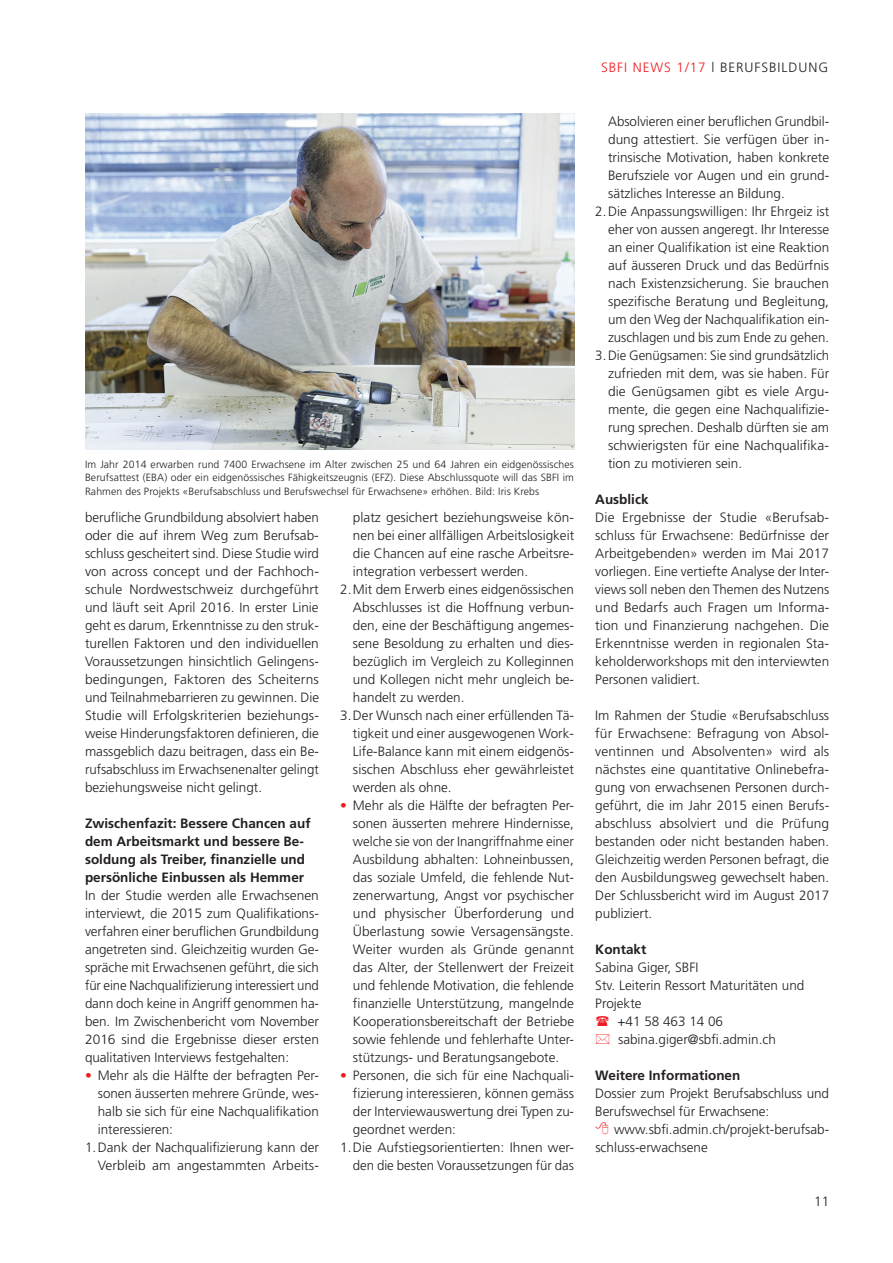
<style>
.page{position:relative;width:893px;height:1263px;background:#fff}
.page>*{position:absolute;margin:0;border:0;box-sizing:border-box;transform-origin:0 0}
.t1{font:300 13.5px/18px "Frutiger LT Std";color:#231f20;text-align:justify}
.t2{font:700 13.5px/18px "Frutiger LT Std";color:#231f20}
.t3{font:300 13.5px "Frutiger LT Std";letter-spacing:.07em;color:#ee1d23}
.t4{font:300 10.5px/13.5px "Frutiger LT Std";letter-spacing:.01em;color:#231f20;text-align:justify}
.s1{color:#ee1d23}
</style>
<div class="page">
<img style="left:85px;top:113px;width:489px;height:337px">
<p class="t4" style="left:85px;top:458px;width:490px">Im Jahr 2014 erwarben rund 7400 Erwachsene im Alter zwischen 25 und 64 Jahren ein eidgenössisches Berufsattest (EBA) oder ein eidgenössisches Fähigkeitszeugnis (EFZ). Diese Abschlussquote will das SBFI im Rahmen des Projekts «Berufsabschluss und Berufswechsel für Erwachsene» erhöhen. Bild: Iris Krebs</p>
<p class="t1" style="left:85px;top:509px;width:236px">berufliche Grundbildung absolviert haben oder die auf ihrem Weg zum Berufsab&shy;schluss gescheitert sind. Diese Studie wird von across concept und der Fachhoch&shy;schule Nordwestschweiz durchgeführt und läuft seit April 2016. In erster Linie geht es darum, Erkenntnisse zu den struk&shy;turellen Faktoren und den individuellen Voraussetzungen hinsichtlich Gelingens&shy;bedingungen, Faktoren des Scheiterns und Teilnahmebarrieren zu gewinnen. Die Studie will Erfolgskriterien beziehungs&shy;weise Hinderungsfaktoren definieren, die massgeblich dazu beitragen, dass ein Be&shy;rufsabschluss im Erwachsenenalter gelingt beziehungsweise nicht gelingt.</p>
<p class="t2" style="left:85px;top:814px;width:227px">Zwischenfazit: Bessere Chancen auf dem Arbeitsmarkt und bessere Be&shy;soldung als Treiber, finanzielle und persönliche Einbussen als Hemmer</p>
<p class="t1" style="left:85px;top:887px;width:235px">In der Studie werden alle Erwachsenen interviewt, die 2015 zum Qualifikations&shy;verfahren einer beruflichen Grundbildung angetreten sind. Gleichzeitig wurden Ge&shy;spräche mit Erwachsenen geführt, die sich für eine Nachqualifizierung interessiert und dann doch keine in Angriff genommen ha&shy;ben. Im Zwischenbericht vom November 2016 sind die Ergebnisse dieser ersten qualitativen Interviews festgehalten:</p>
<p class="t1" style="left:85px;top:1067px;width:235px"><span class="s1">•</span> Mehr als die Hälfte der befragten Per-</p>
<p class="t1" style="left:98px;top:1085px;width:223px">sonen äusserten mehrere Gründe, wes-</p>
<p class="t1" style="left:98px;top:1103px;width:223px">halb sie sich für eine Nachqualifikation</p>
<p class="t1" style="left:98px;top:1121px;width:77px">interessieren:</p>
<p class="t1" style="left:85px;top:1139px;width:235px">1.Dank der Nachqualifizierung kann der</p>
<p class="t1" style="left:98px;top:1157px;width:223px">Verbleib am angestammten Arbeits-</p>
<p class="t1" style="left:353px;top:509px;width:223px">platz gesichert beziehungsweise kön-</p>
<p class="t1" style="left:353px;top:527px;width:223px">nen bei einer allfälligen Arbeitslosigkeit</p>
<p class="t1" style="left:353px;top:545px;width:223px">die Chancen auf eine rasche Arbeitsre-</p>
<p class="t1" style="left:353px;top:563px;width:177px">integration verbessert werden.</p>
<p class="t1" style="left:340px;top:581px;width:235px">2.Mit dem Erwerb eines eidgenössischen</p>
<p class="t1" style="left:353px;top:599px;width:223px">Abschlusses ist die Hoffnung verbun-</p>
<p class="t1" style="left:353px;top:617px;width:223px">den, eine der Beschäftigung angemes-</p>
<p class="t1" style="left:353px;top:635px;width:223px">sene Besoldung zu erhalten und dies-</p>
<p class="t1" style="left:353px;top:653px;width:223px">bezüglich im Vergleich zu Kolleginnen</p>
<p class="t1" style="left:353px;top:671px;width:223px">und Kollegen nicht mehr ungleich be-</p>
<p class="t1" style="left:353px;top:689px;width:113px">handelt zu werden.</p>
<p class="t1" style="left:340px;top:707px;width:235px">3.Der Wunsch nach einer erfüllenden Tä-</p>
<p class="t1" style="left:353px;top:725px;width:222px">tigkeit und einer ausgewogenen Work-</p>
<p class="t1" style="left:353px;top:743px;width:223px">Life-Balance kann mit einem eidgenös-</p>
<p class="t1" style="left:353px;top:761px;width:223px">sischen Abschluss eher gewährleistet</p>
<p class="t1" style="left:353px;top:779px;width:100px">werden als ohne.</p>
<p class="t1" style="left:353px;top:797px;width:223px;text-indent:-13px"><span class="s1">•</span> Mehr als die Hälfte der befragten Per&shy;sonen äusserten mehrere Hindernisse, welche sie von der Inangriffnahme einer Ausbildung abhalten: Lohneinbussen, das soziale Umfeld, die fehlende Nut&shy;zenerwartung, Angst vor psychischer und physischer Überforderung und Überlastung sowie Versagensängste.<br>Weiter wurden als Gründe genannt das Alter, der Stellenwert der Freizeit und fehlende Motivation, die fehlende finanzielle Unterstützung, mangelnde Kooperationsbereitschaft der Betriebe sowie fehlende und fehlerhafte Unter&shy;stützungs- und Beratungsangebote.</p>
<p class="t1" style="left:340px;top:1067px;width:235px"><span class="s1">•</span> Personen, die sich für eine Nachquali-</p>
<p class="t1" style="left:353px;top:1085px;width:223px">fizierung interessieren, können gemäss</p>
<p class="t1" style="left:353px;top:1103px;width:223px">der Interviewauswertung drei Typen zu-</p>
<p class="t1" style="left:353px;top:1121px;width:105px">geordnet werden:</p>
<p class="t1" style="left:340px;top:1139px;width:235px">1.Die Aufstiegsorientierten: Ihnen wer-</p>
<p class="t1" style="left:353px;top:1157px;width:222px">den die besten Voraussetzungen für das</p>
<p class="t3" style="left:601px;top:60px;width:52px">SBFI News</p>
<p class="t1" style="left:677px;top:59px;width:61px"><span class="s1">1/17</span> l Berufsbildung</p>
<p class="t1" style="left:608px;top:113px;width:223px">Absolvieren einer beruflichen Grundbil-</p>
<p class="t1" style="left:608px;top:131px;width:223px">dung attestiert. Sie verfügen über in-</p>
<p class="t1" style="left:608px;top:149px;width:223px">trinsische Motivation, haben konkrete</p>
<p class="t1" style="left:608px;top:167px;width:223px">Berufsziele vor Augen und ein grund-</p>
<p class="t1" style="left:608px;top:185px;width:178px">sätzliches Interesse an Bildung.</p>
<p class="t1" style="left:595px;top:203px;width:235px">2.Die Anpassungswilligen: Ihr Ehrgeiz ist</p>
<p class="t1" style="left:608px;top:221px;width:223px">eher von aussen angeregt. Ihr Interesse</p>
<p class="t1" style="left:608px;top:239px;width:223px">an einer Qualifikation ist eine Reaktion</p>
<p class="t1" style="left:608px;top:257px;width:223px">auf äusseren Druck und das Bedürfnis</p>
<p class="t1" style="left:608px;top:275px;width:222px">nach Existenzsicherung. Sie brauchen</p>
<p class="t1" style="left:608px;top:293px;width:223px">spezifische Beratung und Begleitung,</p>
<p class="t1" style="left:608px;top:311px;width:223px">um den Weg der Nachqualifikation ein-</p>
<p class="t1" style="left:608px;top:329px;width:222px">zuschlagen und bis zum Ende zu gehen.</p>
<p class="t1" style="left:595px;top:347px;width:235px">3.Die Genügsamen: Sie sind grundsätzlich</p>
<p class="t1" style="left:608px;top:365px;width:223px">zufrieden mit dem, was sie haben. Für</p>
<p class="t1" style="left:608px;top:383px;width:223px">die Genügsamen gibt es viele Argu-</p>
<p class="t1" style="left:608px;top:401px;width:223px">mente, die gegen eine Nachqualifizie-</p>
<p class="t1" style="left:608px;top:419px;width:223px">rung sprechen. Deshalb dürften sie am</p>
<p class="t1" style="left:608px;top:437px;width:222px">schwierigsten für eine Nachqualifika-</p>
<p class="t1" style="left:608px;top:455px;width:136px">tion zu motivieren sein.</p>
<p class="t2" style="left:595px;top:490px;width:55px">Ausblick</p>
<p class="t1" style="left:595px;top:509px;width:235px">Die Ergebnisse der Studie «Berufsab&shy;schluss für Erwachsene: Bedürfnisse der Arbeitgebenden» werden im Mai 2017 vorliegen. Eine vertiefte Analyse der Inter&shy;views soll neben den Themen des Nutzens und Bedarfs auch Fragen um Informa&shy;tion und Finanzierung nachgehen. Die Erkenntnisse werden in regionalen Sta&shy;keholderworkshops mit den interviewten Personen validiert.</p>
<p class="t1" style="left:595px;top:707px;width:235px">Im Rahmen der Studie «Berufsabschluss für Erwachsene: Befragung von Absol&shy;ventinnen und Absolventen» wird als nächstes eine quantitative Onlinebefra&shy;gung von erwachsenen Personen durch&shy;geführt, die im Jahr 2015 einen Berufs&shy;abschluss absolviert und die Prüfung bestanden oder nicht bestanden haben.<br>Gleichzeitig werden Personen befragt, die den Ausbildungsweg gewechselt haben.<br>Der Schlussbericht wird im August 2017 publiziert.</p>
<p class="t2" style="left:595px;top:940px;width:53px">Kontakt</p>
<p class="t1" style="left:595px;top:959px;width:105px">Sabina Giger, SBFI</p>
<p class="t1" style="left:595px;top:977px;width:211px">Stv. Leiterin Ressort Maturitäten und</p>
<p class="t1" style="left:595px;top:995px;width:48px">Projekte</p>
<p class="t1" style="left:617px;top:1013px;width:107px">+41 58 463 14 06</p>
<p class="t1" style="left:618px;top:1031px;width:159px">sabina.giger@sbfi.admin.ch</p>
<p class="t2" style="left:595px;top:1066px;width:147px">Weitere Informationen</p>
<p class="t1" style="left:595px;top:1085px;width:235px">Dossier zum Projekt Berufsabschluss und<br>Berufswechsel für Erwachsene:</p>
<p class="t1" style="left:595px;top:1121px;width:235px;text-indent:19px">www.sbfi.admin.ch/projekt-berufsab&shy;schluss-erwachsene</p>
<p class="t1" style="left:814px;top:1193px;width:17px">11</p>
</div>
